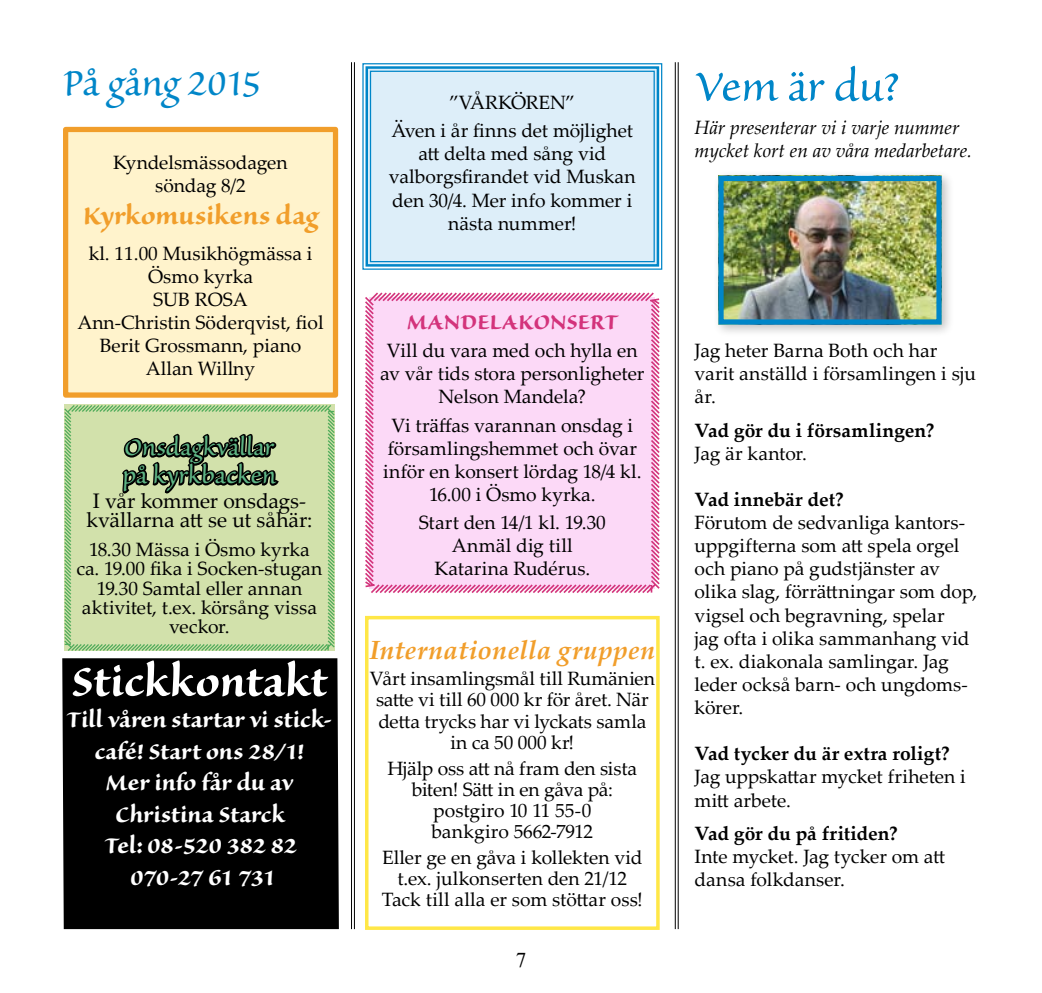
<style>
.page{position:relative;width:1042px;height:993px;background:#fff}
.page>*{position:absolute;margin:0;border:0;box-sizing:border-box;transform-origin:0 0}
.t1{font:700 52.5px "Sanvito Pro";color:#fff}
.t2{font:52.5px "Sanvito Pro";letter-spacing:-.005em;color:#0086c8}
.t3{font:45.5px "Sanvito Pro";letter-spacing:-.01em;color:#0086c8}
.t4{font:700 31.5px "Sanvito Pro";color:#f19e2b}
.t5{font:29.75px/28px "Sanvito Pro";color:#5eb585}
.t6{font:700 28px/31.5px "Sanvito Pro";color:#fff;text-align:center}
.t7{font:italic 700 26.25px "Palatino Linotype";letter-spacing:.015em;color:#f19e2b}
.t8{font:700 26.25px "Sanvito Pro";letter-spacing:-.005em;color:#d3337b}
.t9{font:21px/19.2px "Palatino Linotype";letter-spacing:-.005em;color:#000}
.t10{font:21px "Times New Roman";color:#000}
.t11{font:19.25px/23.1px "Palatino Linotype";color:#000;text-align:center}
.t12{font:700 19.25px "Palatino Linotype";color:#000}
.t13{font:italic 19.25px/23.1px "Palatino Linotype";letter-spacing:-.005em;color:#000}
</style>
<div class="page">
<hr style="left:678px;top:62px;width:1px;height:866px;background:#000">
<hr style="left:675px;top:62px;width:1px;height:866px;background:#000">
<hr style="left:354px;top:62px;width:1px;height:866px;background:#000">
<hr style="left:351px;top:62px;width:1px;height:866px;background:#000">
<svg style="left:365px;top:292px;width:295px;height:301px;background:#f9d1f0"></svg>
<svg style="left:362px;top:63px;width:301px;height:207px;background:#d7ebf7"></svg>
<div style="left:365px;top:66px;width:294px;height:200px;border:3px solid #0086c8"></div>
<div style="left:370px;top:71px;width:285px;height:191px;border:1px solid #0086c8"></div>
<div style="left:712px;top:170px;width:243px;height:168px;background:#000;opacity:.25"></div>
<img style="left:724px;top:182px;width:211px;height:136px">
<div style="left:718px;top:176px;width:223px;height:148px;border:5px solid #0086c8"></div>
<div style="left:66px;top:129px;width:269px;height:266px;background:#fff3cc"></div>
<div style="left:63px;top:127px;width:275px;height:270px;border:5px solid #f19e2b"></div>
<svg style="left:119px;top:391px;width:160px;height:7px"></svg>
<svg style="left:64px;top:404px;width:271px;height:247px;background:#bdcf9b"></svg>
<div style="left:62px;top:658px;width:277px;height:270px;background:#000"></div>
<div style="left:365px;top:615px;width:295px;height:314px;border:4px solid #ffe747"></div>
<h2 class="t3" style="left:63px;top:58px;width:199px">På gång 2015</h2>
<p class="t11" style="left:113px;top:150px;width:176px">Kyndelsmässodagen söndag 8/2</p>
<h3 class="t4" style="left:83px;top:197px;width:237px">Kyrkomusikens dag</h3>
<p class="t11" style="left:77px;top:241px;width:248px">kl. 11.00 Musikhögmässa i<br>Ösmo kyrka<br>SUB ROSA<br>Ann-Christin Söderqvist, fiol<br>Berit Grossmann, piano<br>Allan Willny</p>
<h3 class="t5" style="left:123px;top:433px;width:155px">Onsdagkvällar på kyrkbacken</h3>
<p class="t9" style="left:86px;top:490px;width:227px">I vår kommer onsdags&shy;kvällarna att se ut såhär:</p>
<p class="t11" style="left:76px;top:539px;width:247px;line-height:19.2px">18.30 Mässa i Ösmo kyrka ca. 19.00 fika i Socken-stugan<br>19.30 Samtal eller annan aktivitet, t.ex. körsång vissa veckor.</p>
<h1 class="t1" style="left:72px;top:651px;width:257px">Stickkontakt</h1>
<h3 class="t6" style="left:66px;top:703px;width:267px">Till våren startar vi stick&shy;café! Start ons 28/1!<br>Mer info får du av<br>Christina Starck<br>Tel: 08-520 382 82<br>070-27 61 731</h3>
<p class="t11" style="left:391px;top:88px;width:243px;line-height:28px">”VÅRKÖREN”<br>Även i år finns det möjlighet</p>
<p class="t11" style="left:389px;top:141px;width:248px">att delta med sång vid valborgsfirandet vid Muskan den 30/4. Mer info kommer i nästa nummer!</p>
<h3 class="t8" style="left:407px;top:307px;width:213px">MANDELAKONSERT</h3>
<p class="t11" style="left:380px;top:338px;width:266px">Vill du vara med och hylla en av vår tids stora personligheter<br>Nelson Mandela?</p>
<p class="t11" style="left:383px;top:412px;width:260px">Vi träffas varannan onsdag i församlingshemmet och övar inför en konsert lördag 18/4 kl.<br>16.00 i Ösmo kyrka.</p>
<p class="t11" style="left:419px;top:510px;width:189px">Start den 14/1 kl. 19.30<br>Anmäl dig till<br>Katarina Rudérus.</p>
<h3 class="t7" style="left:369px;top:631px;width:287px">Internationella gruppen</h3>
<p class="t11" style="left:370px;top:667px;width:287px;line-height:21px">Vårt insamlingsmål till Rumänien satte vi till 60 000 kr för året. När detta trycks har vi lyckats samla in ca 50 000 kr!</p>
<p class="t11" style="left:387px;top:756px;width:251px;line-height:21px">Hjälp oss att nå fram den sista biten! Sätt in en gåva på: postgiro 10 11 55-0<br>bankgiro 5662-7912</p>
<p class="t11" style="left:382px;top:845px;width:263px;line-height:21px">Eller ge en gåva i kollekten vid t.ex. julkonserten den 21/12<br>Tack till alla er som stöttar oss!</p>
<p class="t10" style="left:516px;top:947px;width:12px">7</p>
<h1 class="t2" style="left:694px;top:58px;width:206px">Vem är du?</h1>
<p class="t13" style="left:694px;top:115px;width:279px">Här presenterar vi i varje nummer mycket kort en av våra medarbetare.</p>
<p class="t11" style="left:694px;top:338px;width:283px;text-align:left">Jag heter Barna Both och har varit anställd i församlingen i sju år.</p>
<p class="t12" style="left:694px;top:416px;width:241px">Vad gör du i församlingen?</p>
<p class="t11" style="left:694px;top:441px;width:114px">Jag är kantor.</p>
<p class="t12" style="left:694px;top:485px;width:150px">Vad innebär det?</p>
<p class="t11" style="left:694px;top:510px;width:284px;text-align:left">Förutom de sedvanliga kantors&shy;uppgifterna som att spela orgel och piano på gudstjänster av olika slag, förrättningar som dop, vigsel och begravning, spelar<br>jag ofta i olika sammanhang vid t. ex. diakonala samlingar. Jag leder också barn- och ungdoms&shy;körer.</p>
<p class="t12" style="left:694px;top:739px;width:256px">Vad tycker du är extra roligt?</p>
<p class="t11" style="left:694px;top:764px;width:273px;text-align:left">Jag uppskattar mycket friheten i mitt arbete.</p>
<p class="t12" style="left:694px;top:819px;width:204px">Vad gör du på fritiden?</p>
<p class="t11" style="left:694px;top:844px;width:252px;text-align:left">Inte mycket. Jag tycker om att dansa folkdanser.</p>
</div>
